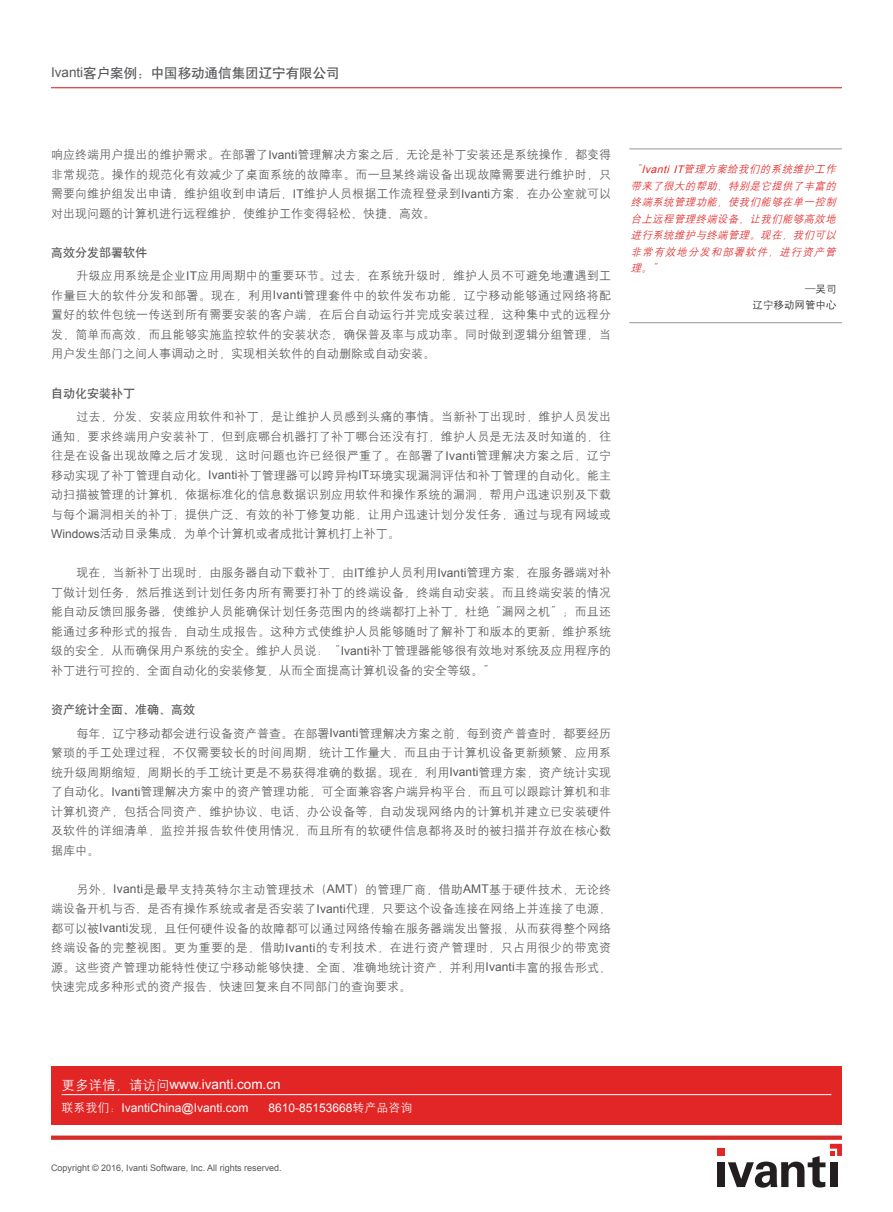
<style>
.page{position:relative;width:893px;height:1212px;background:#fff}
.page>*{position:absolute;margin:0;border:0;box-sizing:border-box;transform-origin:0 0}
.t1{font:13.5px "Arial";color:#fff}
.一级标题{font:13.5px "H Yb 1 gj";color:#57585a}
.内文{font:12px/19.5px "H Yg 2 gj";color:#57585a;text-align:justify}
.t2{font:12px "Arial";color:#fff}
.三级标题{font:12px "H Yb 1 gj";color:#57585a}
.左白文字{font:italic 10.5px/16.5px "H Yg 2 gj";color:#e22525;text-align:justify}
.左白文字-2{font:10.5px "H Yg 2 gj";color:#231f20}
.t3{font:9px "Arial";color:#57585a}
.s1{font-family:"Arial"}
.s2{font-family:"H Yg 2 gj"}
</style>
<div class="page">
<div style="left:51px;top:1066px;width:791px;height:59px;background:#e22525"></div>
<div style="left:717px;top:1162px;width:7px;height:25px;background:#231f20"></div>
<svg style="left:728px;top:1144px;width:114px;height:43px"></svg>
<div style="left:717px;top:1148px;width:7px;height:8px;background:#e22525"></div>
<div style="left:51px;top:1135px;width:791px;height:5px;background:#d52c2a"></div>
<hr style="left:62px;top:1094px;width:769px;height:1px;background:#fff">
<hr style="left:51px;top:87px;width:791px;height:1px;background:#d52c2a">
<hr style="left:629px;top:149px;width:213px;height:1px;background:#939598">
<hr style="left:629px;top:322px;width:213px;height:1px;background:#939598">
<p class="一级标题" style="left:51px;top:66px;width:290px"><span class="s1">Ivanti</span>客户案例：中国移动通信集团辽宁有限公司</p>
<p class="内文" style="left:51px;top:145px;width:562px">响应终端用户提出的维护需求。在部署了<span class="s1">Ivanti</span>管理解决方案之后，无论是补丁安装还是系统操作，都变得非常规范。操作的规范化有效减少了桌面系统的故障率。而一旦某终端设备出现故障需要进行维护时，只需要向维护组发出申请，维护组收到申请后，<span class="s1">IT</span>维护人员根据工作流程登录到<span class="s1">Ivanti</span>方案，在办公室就可以对出现问题的计算机进行远程维护，使维护工作变得轻松、快捷、高效。</p>
<p class="三级标题" style="left:51px;top:246px;width:97px">高效分发部署软件</p>
<p class="内文" style="left:51px;top:266px;width:562px;text-indent:26px">升级应用系统是企业<span class="s1">IT</span>应用周期中的重要环节。过去，在系统升级时，维护人员不可避免地遭遇到工作量巨大的软件分发和部署。现在，利用<span class="s1">Ivanti</span>管理套件中的软件发布功能，辽宁移动能够通过网络将配置好的软件包统一传送到所有需要安装的客户端，在后台自动运行并完成安装过程，这种集中式的远程分发，简单而高效，而且能够实施监控软件的安装状态，确保普及率与成功率。同时做到逻辑分组管理，当用户发生部门之间人事调动之时，实现相关软件的自动删除或自动安装。</p>
<p class="三级标题" style="left:51px;top:387px;width:85px">自动化安装补丁</p>
<p class="内文" style="left:51px;top:407px;width:562px;text-indent:26px">过去，分发、安装应用软件和补丁，是让维护人员感到头痛的事情。当新补丁出现时，维护人员发出通知，要求终端用户安装补丁，但到底哪台机器打了补丁哪台还没有打，维护人员是无法及时知道的，往往是在设备出现故障之后才发现，这时问题也许已经很严重了。在部署了<span class="s1">Ivanti</span>管理解决方案之后，辽宁移动实现了补丁管理自动化。<span class="s1">Ivanti</span>补丁管理器可以跨异构<span class="s1">IT</span>环境实现漏洞评估和补丁管理的自动化。能主动扫描被管理的计算机，依据标准化的信息数据识别应用软件和操作系统的漏洞，帮用户迅速识别及下载与每个漏洞相关的补丁；提供广泛、有效的补丁修复功能，让用户迅速计划分发任务，通过与现有网域或<span class="s1">Windows</span>活动目录集成，为单个计算机或者成批计算机打上补丁。</p>
<p class="内文" style="left:51px;top:563px;width:562px;text-indent:26px">现在，当新补丁出现时，由服务器自动下载补丁，由<span class="s1">IT</span>维护人员利用<span class="s1">Ivanti</span>管理方案，在服务器端对补丁做计划任务，然后推送到计划任务内所有需要打补丁的终端设备，终端自动安装。而且终端安装的情况能自动反馈回服务器，使维护人员能确保计划任务范围内的终端都打上补丁，杜绝“漏网之机”；而且还能通过多种形式的报告，自动生成报告。这种方式使维护人员能够随时了解补丁和版本的更新，维护系统级的安全，从而确保用户系统的安全。维护人员说：“<span class="s1">Ivanti</span>补丁管理器能够很有效地对系统及应用程序的补丁进行可控的、全面自动化的安装修复，从而全面提高计算机设备的安全等级。”</p>
<p class="三级标题" style="left:51px;top:703px;width:145px">资产统计全面、准确、高效</p>
<p class="内文" style="left:51px;top:723px;width:562px;text-indent:26px">每年，辽宁移动都会进行设备资产普查。在部署<span class="s1">Ivanti</span>管理解决方案之前，每到资产普查时，都要经历繁琐的手工处理过程，不仅需要较长的时间周期，统计工作量大，而且由于计算机设备更新频繁、应用系统升级周期缩短，周期长的手工统计更是不易获得准确的数据。现在，利用<span class="s1">Ivanti</span>管理方案，资产统计实现了自动化。<span class="s1">Ivanti</span>管理解决方案中的资产管理功能，可全面兼容客户端异构平台，而且可以跟踪计算机和非计算机资产，包括合同资产、维护协议、电话、办公设备等，自动发现网络内的计算机并建立已安装硬件及软件的详细清单，监控并报告软件使用情况，而且所有的软硬件信息都将及时的被扫描并存放在核心数据库中。</p>
<p class="内文" style="left:51px;top:879px;width:562px;text-indent:26px">另外，<span class="s1">Ivanti</span>是最早支持英特尔主动管理技术（<span class="s1">AMT</span>）的管理厂商，借助<span class="s1">AMT</span>基于硬件技术，无论终端设备开机与否、是否有操作系统或者是否安装了<span class="s1">Ivanti</span>代理，只要这个设备连接在网络上并连接了电源，都可以被<span class="s1">Ivanti</span>发现，且任何硬件设备的故障都可以通过网络传输在服务器端发出警报，从而获得整个网络终端设备的完整视图。更为重要的是，借助<span class="s1">Ivanti</span>的专利技术，在进行资产管理时，只占用很少的带宽资源。这些资产管理功能特性使辽宁移动能够快捷、全面、准确地统计资产，并利用<span class="s1">Ivanti</span>丰富的报告形式，快速完成多种形式的资产报告，快速回复来自不同部门的查询要求。</p>
<p class="左白文字" style="left:631px;top:161px;width:209px">“<span class="s1">Ivanti IT</span>管理方案给我们的系统维护工作带来了很大的帮助，特别是它提供了丰富的终端系统管理功能，使我们能够在单一控制台上远程管理终端设备，让我们能够高效地进行系统维护与终端管理。现在，我们可以非常有效地分发和部署软件，进行资产管理。”</p>
<p class="左白文字-2" style="left:805px;top:283px;width:33px">—吴司</p>
<p class="左白文字-2" style="left:753px;top:300px;width:85px">辽宁移动网管中心</p>
<p class="t1" style="left:62px;top:1075px;width:221px"><span class="s2">更多详情，请访问</span>www.ivanti.com.cn</p>
<p class="t2" style="left:62px;top:1100px;width:188px"><span class="s2">联系我们：</span>IvantiChina@Ivanti.com</p>
<p class="t2" style="left:268px;top:1100px;width:146px">8610-85153668<span class="s2">转产品咨询</span></p>
<p class="t3" style="left:51px;top:1162px;width:232px">Copyright © 2016, Ivanti Software, Inc. All rights reserved.</p>
</div>
